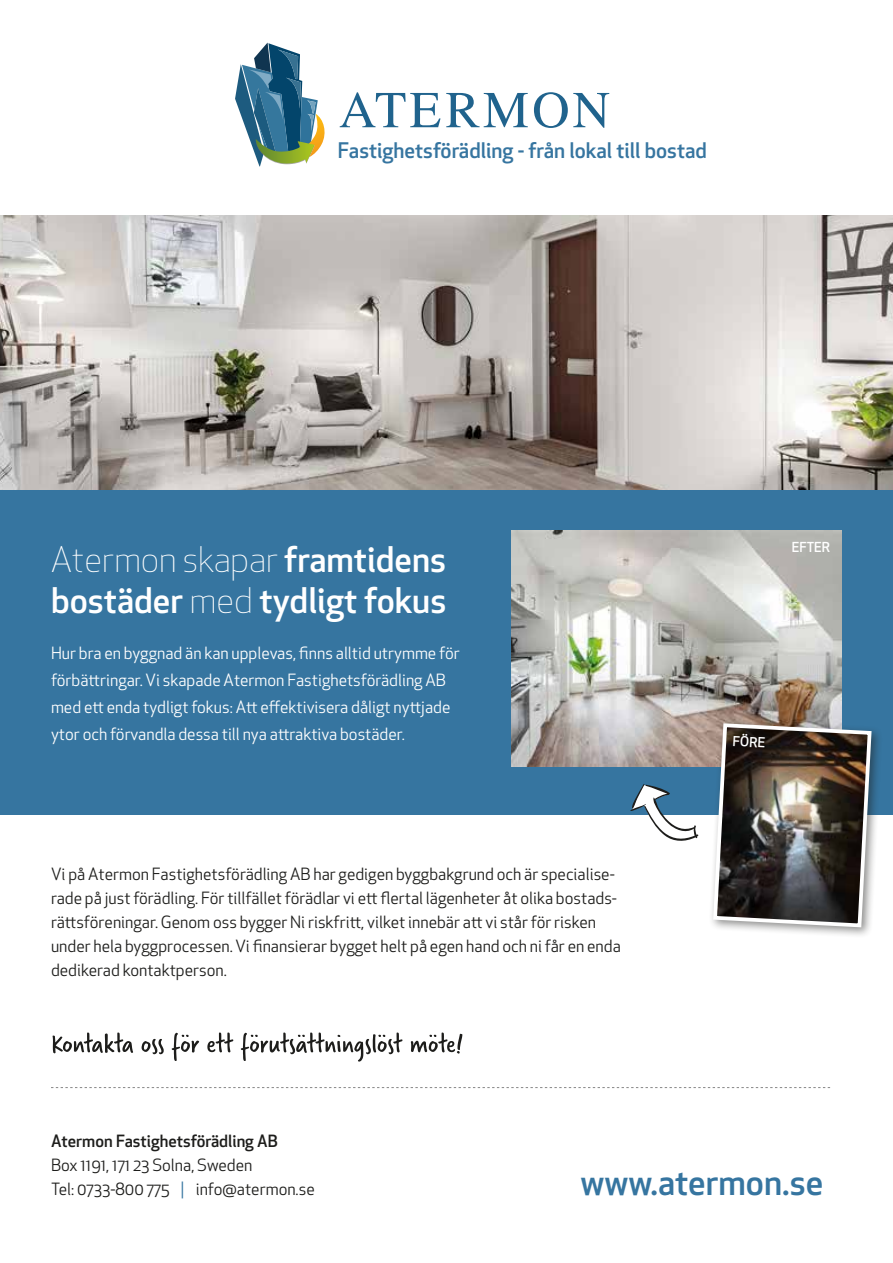
<style>
.page{position:relative;width:893px;height:1263px;background:#fff}
.page>*{position:absolute;margin:0;border:0;box-sizing:border-box;transform-origin:0 0}
.t1{font:500 34.5px/41.4px "Apex New";color:#fff}
.t2{font:500 34.5px "Apex New";color:#3675a0}
.t3{font:500 21px "Apex New";color:#3675a0}
.t4{font:16.5px/24px "Apex New";color:#1d1d1b}
.t5{font:16.5px/27px "Apex New";color:#fff}
.t6{font:500 16.5px "Apex New";color:#1d1d1b}
.t7{font:500 13.5px "Apex New";color:#fff}
.s1{font-weight:300}
.s2{color:#3675a0}
</style>
<div class="page">
<div style="left:0;top:489px;width:893px;height:325px;background:#3675a0"></div>
<img style="left:0;top:216px;width:893px;height:274px">
<img style="left:511px;top:530px;width:331px;height:237px">
<div style="left:708px;top:718px;width:175px;height:220px;background:#1d1d1b;opacity:.5"></div>
<img style="left:711px;top:721px;width:162px;height:208px">
<svg style="left:53px;top:1032px;width:409px;height:29px"></svg>
<svg style="left:630px;top:784px;width:69px;height:57px"></svg>
<svg style="left:51px;top:1087px;width:779px;height:1px"></svg>
<svg style="left:235px;top:43px;width:90px;height:123px"></svg>
<svg style="left:340px;top:92px;width:100px;height:35px"></svg>
<svg style="left:446px;top:93px;width:82px;height:34px"></svg>
<svg style="left:534px;top:92px;width:75px;height:36px"></svg>
<p class="t3" style="left:338px;top:136px;width:370px">Fastighetsförädling - från lokal till bostad</p>
<h1 class="t1" style="left:51px;top:538px;width:397px"><span class="s1">Atermon skapar</span> framtidens bostäder <span class="s1">med</span> tydligt fokus</h1>
<p class="t5" style="left:51px;top:640px;width:410px">Hur bra en byggnad än kan upplevas, finns alltid utrymme för förbättringar. Vi skapade Atermon Fastighetsförädling AB med ett enda tydligt fokus: Att effektivisera dåligt nyttjade ytor och förvandla dessa till nya attraktiva bostäder.</p>
<p class="t4" style="left:51px;top:862px;width:571px">Vi på Atermon Fastighetsförädling AB har gedigen byggbakgrund och är specialise&shy;rade på just förädling. För tillfället förädlar vi ett flertal lägenheter åt olika bostads&shy;rättsföreningar. Genom oss bygger Ni riskfritt, vilket innebär att vi står för risken under hela byggprocessen. Vi finansierar bygget helt på egen hand och ni får en enda dedikerad kontaktperson.</p>
<p class="t7" style="left:792px;top:538px;width:40px">EFTER</p>
<p class="t7" style="left:733px;top:732px;width:34px;rotate:3deg">FÖRE</p>
<p class="t6" style="left:51px;top:1130px;width:228px">Atermon Fastighetsförädling AB</p>
<p class="t4" style="left:51px;top:1153px;width:265px">Box 1191, 171 23 Solna, Sweden<br>Tel: 0733-800 775 <span class="s2">|</span> info@atermon.se</p>
<h1 class="t2" style="left:580px;top:1159px;width:244px">www.atermon.se</h1>
</div>
